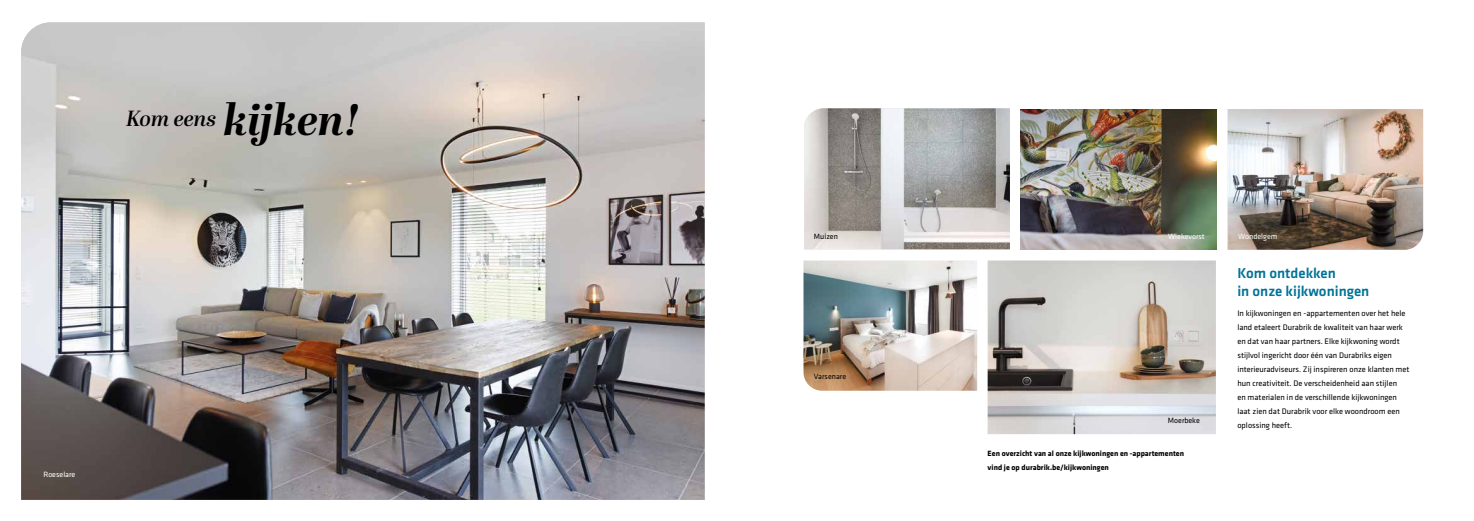
<style>
.page{position:relative;width:1474px;height:521px;background:#fff}
.page>*{position:absolute;margin:0;border:0;box-sizing:border-box;transform-origin:0 0}
.t1{font:italic 600 21.88px "Abril Display";color:#000}
.t2{font:500 14.88px/17.5px "Klavika";color:#007398}
.t3{font:8.31px/14px "Klavika";color:#000}
.t4{font:700 7.88px/14px "Klavika";color:#000}
.t5{font:7.88px "Klavika";color:#fff}
.t6{font:7.88px "Klavika";color:#000}
.s1{font-weight:700;font-size:43.75px}
</style>
<div class="page">
<img style="left:21px;top:22px;width:683px;height:478px">
<img style="left:1020px;top:109px;width:196px;height:141px">
<img style="left:1227px;top:109px;width:195px;height:141px">
<img style="left:804px;top:108px;width:205px;height:141px">
<img style="left:987px;top:260px;width:228px;height:174px">
<img style="left:803px;top:260px;width:174px;height:131px">
<h1 class="t1" style="left:126px;top:103px;width:236px">Kom eens <span class="s1">kijken!</span></h1>
<p class="t5" style="left:43px;top:470px;width:33px">Roeselare</p>
<p class="t6" style="left:814px;top:232px;width:26px">Muizen</p>
<p class="t5" style="left:1168px;top:232px;width:38px">Wiekevorst</p>
<p class="t6" style="left:814px;top:372px;width:34px">Varsenare</p>
<p class="t6" style="left:1167px;top:416px;width:33px">Moerbeke</p>
<p class="t4" style="left:987px;top:447px;width:198px">Een overzicht van al onze kijkwoningen en -appartementen vind je op durabrik.be/kijkwoningen</p>
<p class="t5" style="left:1238px;top:232px;width:41px">Wondelgem</p>
<h2 class="t2" style="left:1237px;top:265px;width:133px">Kom ontdekken<br>in onze kijkwoningen</h2>
<p class="t3" style="left:1237px;top:307px;width:174px">In kijkwoningen en -appartementen over het hele land etaleert Durabrik de kwaliteit van haar werk en dat van haar partners. Elke kijkwoning wordt stijlvol ingericht door één van Durabriks eigen interieuradviseurs. Zij inspireren onze klanten met hun creativiteit. De verscheidenheid aan stijlen<br>en materialen in de verschillende kijkwoningen laat zien dat Durabrik voor elke woondroom een oplossing heeft.</p>
</div>
